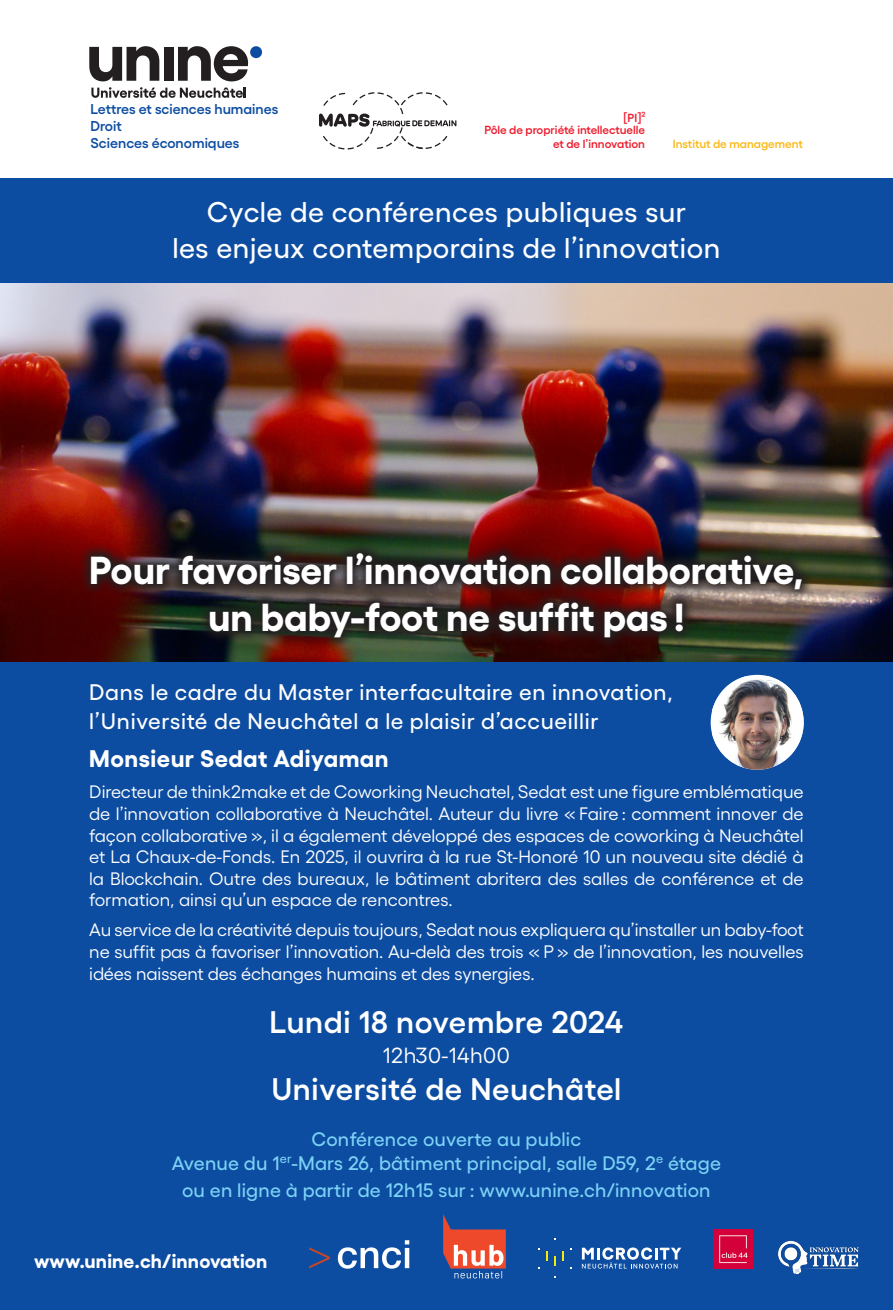
<style>
.page{position:relative;width:893px;height:1310px;background:#fff}
.page>*{position:absolute;margin:0;border:0;box-sizing:border-box;transform-origin:0 0}
.t1{font:700 39px/47.5px "Gellix";color:#fff;text-align:center}
.t2{font:600 31.2px "Gellix";letter-spacing:.02em;color:#fff}
.t3{font:500 28.5px/36px "Gellix";letter-spacing:.02em;color:#fff;text-align:center}
.t4{font:700 24px "Gellix";letter-spacing:.02em;color:#fff}
.t5{font:500 22.5px/28.8px "Gellix";letter-spacing:.03em;color:#fff}
.t6{font:21.9px "Gellix";letter-spacing:.02em;color:#fff}
.t7{font:500 19.5px/23.4px "Gellix";letter-spacing:.01em;color:#7cd3f6;text-align:center}
.t8{font:700 19.5px "Gellix";letter-spacing:.01em;color:#fff}
.t9{font:18px/21.6px "Gellix";letter-spacing:-.005em;color:#fff;text-align:justify}
.t10{font:600 14.25px/17.1px "Gellix";color:#0d4da1}
.t11{font:600 11.7px/12.6px "Gellix";letter-spacing:-.005em;color:#ee1b2d;text-align:right}
.t12{font:600 11.7px "Gellix";color:#fcb814}
</style>
<div class="page">
<img style="left:0;top:283px;width:893px;height:379px">
<div style="left:0;top:178px;width:893px;height:105px;background:#0d4da1"></div>
<div style="left:0;top:662px;width:893px;height:648px;background:#0d4da1"></div>
<svg style="left:309px;top:1247px;width:21px;height:21px"></svg>
<svg style="left:338px;top:1240px;width:71px;height:28px"></svg>
<svg style="left:443px;top:1214px;width:63px;height:64px"></svg>
<svg style="left:582px;top:1247px;width:99px;height:21px"></svg>
<svg style="left:546px;top:1251px;width:2px;height:10px"></svg>
<svg style="left:562px;top:1251px;width:2px;height:10px"></svg>
<svg style="left:554px;top:1256px;width:2px;height:9px"></svg>
<img style="left:78px;top:540px;width:737px;height:111px">
<img style="left:778px;top:1240px;width:81px;height:35px">
<svg style="left:91px;top:87px;width:155px;height:11px"></svg>
<div style="left:250px;top:46px;width:12px;height:12px;background:#0d4da1;border-radius:50%"></div>
<svg style="left:89px;top:46px;width:70px;height:35px"></svg>
<div style="left:164px;top:47px;width:9px;height:34px;background:#231f20"></div>
<svg style="left:178px;top:46px;width:70px;height:35px"></svg>
<svg style="left:319px;top:92px;width:137px;height:58px"></svg>
<img style="left:712px;top:676px;width:92px;height:94px">
<img style="left:713px;top:1229px;width:39px;height:39px">
<p class="t10" style="left:90px;top:99px;width:189px">Lettres et sciences humaines<br>Droit<br>Sciences économiques</p>
<p class="t11" style="left:484px;top:110px;width:162px">[PI]2<br>Pôle de propriété intellectuelle</p>
<p class="t11" style="left:553px;top:137px;width:93px">et de l’innovation</p>
<p class="t12" style="left:673px;top:135px;width:131px">Institut de management</p>
<h3 class="t3" style="left:173px;top:191px;width:549px">Cycle de conférences publiques sur<br>les enjeux contemporains de l’innovation</h3>
<h1 class="t1" style="left:89px;top:542px;width:716px">Pour favoriser l’innovation collaborative, un baby-foot ne suffit pas !</h1>
<p class="t5" style="left:89px;top:676px;width:585px">Dans le cadre du Master interfacultaire en innovation, l’Université de Neuchâtel a le plaisir d’accueillir</p>
<h3 class="t4" style="left:89px;top:739px;width:301px">Monsieur Sedat Adiyaman</h3>
<p class="t9" style="left:89px;top:779px;width:716px">Directeur de think2make et de Coworking Neuchatel, Sedat est une figure emblématique de l’innovation collaborative à Neuchâtel. Auteur du livre « Faire : comment innover de façon collaborative », il a également développé des espaces de coworking à Neuchâtel et La Chaux-de-Fonds. En 2025, il ouvrira à la rue St-Honoré 10 un nouveau site dédié à la Blockchain. Outre des bureaux, le bâtiment abritera des salles de conférence et de formation, ainsi qu’un espace de rencontres.</p>
<p class="t9" style="left:89px;top:917px;width:716px">Au service de la créativité depuis toujours, Sedat nous expliquera qu’installer un baby-foot ne suffit pas à favoriser l’innovation. Au-delà des trois « P » de l’innovation, les nouvelles idées naissent des échanges humains et des synergies.</p>
<h2 class="t2" style="left:269px;top:997px;width:355px">Lundi 18 novembre 2024</h2>
<p class="t6" style="left:383px;top:1039px;width:128px">12h30-14h00</p>
<h2 class="t2" style="left:271px;top:1064px;width:352px">Université de Neuchâtel</h2>
<p class="t7" style="left:172px;top:1125px;width:551px">Conférence ouverte au public<br>Avenue du 1<sup>er</sup>-Mars 26, bâtiment principal, salle D59, 2<sup>e</sup> étage</p>
<p class="t7" style="left:182px;top:1176px;width:530px">ou en ligne à partir de 12h15 sur : www.unine.ch/innovation</p>
<p class="t8" style="left:34px;top:1245px;width:235px">www.unine.ch/innovation</p>
</div>
